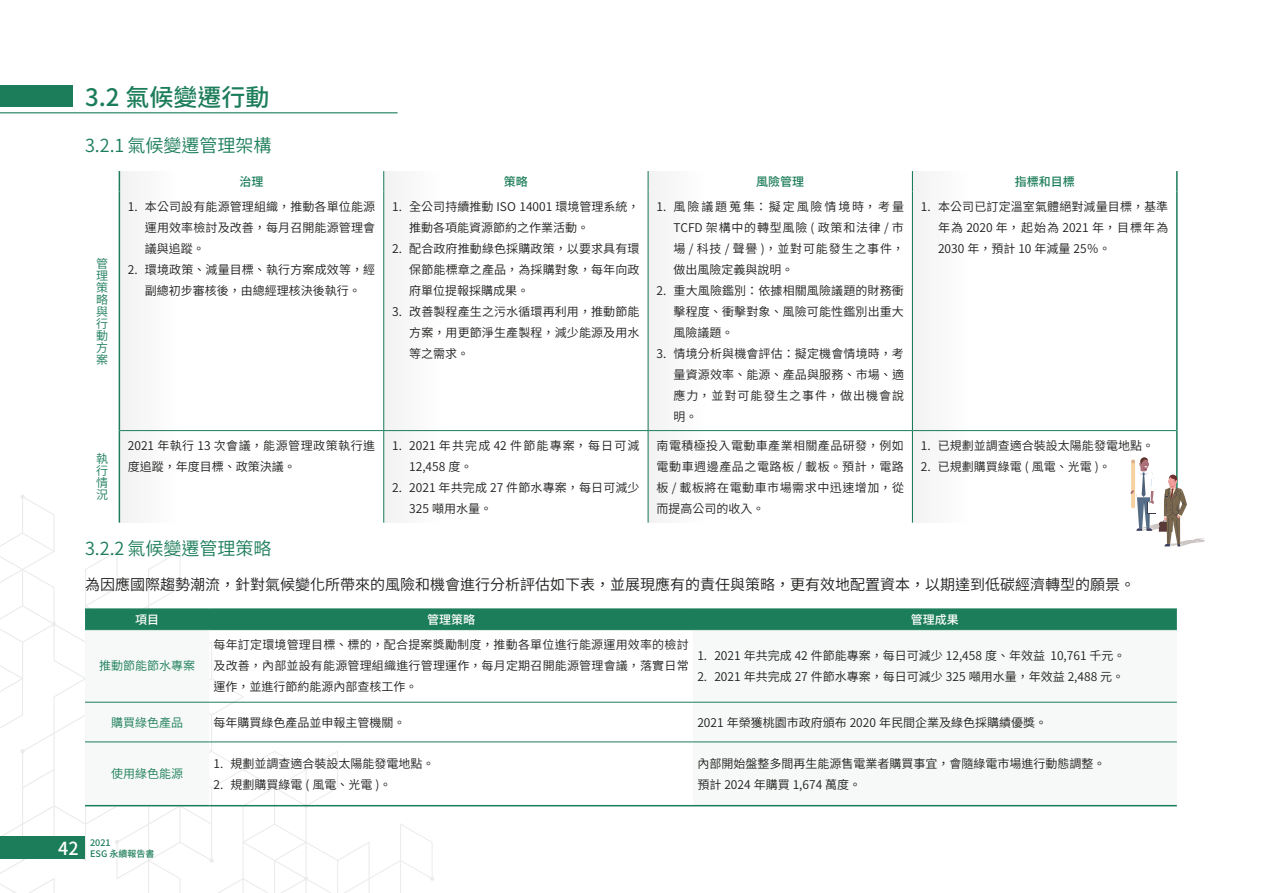
<style>
.page{position:relative;width:1263px;height:893px;background:#fff}
.page>*{position:absolute;margin:0;border:0;box-sizing:border-box;transform-origin:0 0}
.t1{font:500 24px "Noto Sans CJ Ktc";color:#1c7d5a}
.t2{font:600 18px "Noto Sans CJ Ktc";color:#1c7d5a}
.t3{font:600 15px "Noto Sans CJ Ktc";color:#1f1e1d}
.t4{font:600 12px/21px "Noto Sans CJ Ktc";letter-spacing:.01em;color:#1f1e1d;text-align:justify}
.t5{font:600 12px/12px "Noto Sans CJ Ktc";color:#1c7d5a;text-align:justify}
.t6{font:600 12px/21px "Noto Sans CJ Ktc";letter-spacing:.1em;color:#1f1e1d}
.t7{font:500 12px "Noto Sans CJ Ktc";color:#1c7d5a}
.t8{font:500 12px "Noto Sans CJ Ktc";color:#fff}
.t9{font:500 9px/10.8px "Noto Sans CJ Ktc";color:#1c7d5a}
</style>
<div class="page">
<div style="left:0;top:837px;width:85px;height:22px;background:#1c7d5a"></div>
<hr style="left:0;top:112px;width:398px;height:1px;background:#1c7d5a">
<div style="left:0;top:85px;width:73px;height:22px;background:#1c7d5a"></div>
<svg style="left:383px;top:171px;width:1px;height:21px"></svg>
<svg style="left:648px;top:171px;width:1px;height:21px"></svg>
<svg style="left:912px;top:171px;width:1px;height:21px"></svg>
<hr style="left:383px;top:192px;width:1px;height:238px;background:#1c7d5a">
<hr style="left:648px;top:192px;width:1px;height:238px;background:#1c7d5a">
<hr style="left:912px;top:192px;width:1px;height:238px;background:#1c7d5a">
<hr style="left:383px;top:431px;width:1px;height:92px;background:#1c7d5a">
<hr style="left:648px;top:431px;width:1px;height:92px;background:#1c7d5a">
<hr style="left:912px;top:431px;width:1px;height:92px;background:#1c7d5a">
<svg style="left:1176px;top:171px;width:1px;height:21px"></svg>
<hr style="left:1176px;top:192px;width:1px;height:239px;background:#1c7d5a">
<hr style="left:1176px;top:431px;width:1px;height:92px;background:#1c7d5a">
<svg style="left:119px;top:171px;width:1px;height:21px"></svg>
<hr style="left:119px;top:192px;width:1px;height:239px;background:#1c7d5a">
<hr style="left:119px;top:431px;width:1px;height:92px;background:#1c7d5a">
<hr style="left:120px;top:430px;width:264px;height:1px;background:#1c7d5a">
<hr style="left:384px;top:430px;width:264px;height:1px;background:#1c7d5a">
<hr style="left:648px;top:430px;width:264px;height:1px;background:#1c7d5a">
<hr style="left:912px;top:430px;width:264px;height:1px;background:#1c7d5a">
<div style="left:85px;top:610px;width:1092px;height:19px;background:#1c7d5a"></div>
<svg style="left:85px;top:630px;width:1092px;height:175px;fill:#f6f9f7"></svg>
<hr style="left:85px;top:629px;width:124px;height:1px;background:#1c7d5a">
<hr style="left:209px;top:629px;width:484px;height:1px;background:#1c7d5a">
<hr style="left:693px;top:629px;width:484px;height:1px;background:#1c7d5a">
<hr style="left:85px;top:702px;width:124px;height:1px;background:#1c7d5a">
<hr style="left:209px;top:702px;width:484px;height:1px;background:#1c7d5a">
<hr style="left:693px;top:702px;width:484px;height:1px;background:#1c7d5a">
<hr style="left:85px;top:741px;width:124px;height:1px;background:#1c7d5a">
<hr style="left:209px;top:741px;width:484px;height:1px;background:#1c7d5a">
<hr style="left:693px;top:741px;width:484px;height:1px;background:#1c7d5a">
<hr style="left:85px;top:608px;width:124px;height:2px;background:#1c7d5a">
<hr style="left:209px;top:608px;width:484px;height:2px;background:#1c7d5a">
<hr style="left:693px;top:608px;width:484px;height:2px;background:#1c7d5a">
<hr style="left:85px;top:805px;width:124px;height:1px;background:#1c7d5a">
<hr style="left:209px;top:805px;width:484px;height:1px;background:#1c7d5a">
<hr style="left:693px;top:805px;width:484px;height:1px;background:#1c7d5a">
<svg style="left:1130px;top:457px;width:75px;height:89px"></svg>
<h1 class="t1" style="left:85px;top:84px;width:186px">3.2 氣候變遷行動</h1>
<h2 class="t2" style="left:85px;top:135px;width:188px">3.2.1 氣候變遷管理架構</h2>
<p class="t7" style="left:240px;top:175px;width:25px">治理</p>
<p class="t7" style="left:504px;top:175px;width:25px">策略</p>
<p class="t7" style="left:756px;top:175px;width:49px">風險管理</p>
<p class="t7" style="left:1015px;top:175px;width:61px">指標和目標</p>
<p class="t5" style="left:96px;top:257px;width:13px">管理策略與行動方案</p>
<p class="t5" style="left:96px;top:453px;width:13px">執行情況</p>
<p class="t4" style="left:145px;top:196px;width:232px;text-indent:-17px">1. 本公司設有能源管理組織，推動各單位能源運用效率檢討及改善，每月召開能源管理會議與追蹤。</p>
<p class="t4" style="left:128px;top:259px;width:249px;text-align:center">2. 環境政策、減量目標、執行方案成效等，經副總初步審核後，由總經理核決後執行。</p>
<p class="t4" style="left:409px;top:196px;width:232px;text-indent:-17px">1. 全公司持續推動 ISO 14001 環境管理系統，推動各項能資源節約之作業活動。</p>
<p class="t4" style="left:409px;top:238px;width:232px;text-indent:-17px">2. 配合政府推動綠色採購政策，以要求具有環保節能標章之產品，為採購對象，每年向政府單位提報採購成果。</p>
<p class="t4" style="left:409px;top:301px;width:232px;text-indent:-17px">3. 改善製程產生之污水循環再利用，推動節能方案，用更節淨生產製程，減少能源及用水等之需求。</p>
<p class="t4" style="left:128px;top:435px;width:249px">2021 年執行 13 次會議，能源管理政策執行進度追蹤，年度目標、政策決議。</p>
<p class="t6" style="left:409px;top:435px;width:232px;text-indent:-17px">1. 2021 年共完成 42 件節能專案，每日可減<br>12,458 度。</p>
<p class="t4" style="left:409px;top:477px;width:232px;text-indent:-17px">2. 2021 年共完成 27 件節水專案，每日可減少<br>325 噸用水量。</p>
<p class="t4" style="left:674px;top:196px;width:232px;text-indent:-17px">1. 風險議題蒐集：擬定風險情境時，考量TCFD 架構中的轉型風險 ( 政策和法律 / 市場 / 科技 / 聲譽 )，並對可能發生之事件，做出風險定義與說明。</p>
<p class="t4" style="left:674px;top:280px;width:232px;text-indent:-17px">2. 重大風險鑑別：依據相關風險議題的財務衝擊程度、衝擊對象、風險可能性鑑別出重大風險議題。</p>
<p class="t4" style="left:674px;top:343px;width:232px;text-indent:-17px">3. 情境分析與機會評估：擬定機會情境時，考量資源效率、能源、產品與服務、市場、適應力，並對可能發生之事件，做出機會說明。</p>
<p class="t4" style="left:938px;top:196px;width:232px;text-indent:-17px">1. 本公司已訂定溫室氣體絕對減量目標，基準年為 2020 年，起始為 2021 年，目標年為2030 年，預計 10 年減量 25％。</p>
<p class="t4" style="left:657px;top:435px;width:249px">南電積極投入電動車產業相關產品研發，例如電動車週邊產品之電路板 / 載板。預計，電路板 / 載板將在電動車市場需求中迅速增加，從而提高公司的收入。</p>
<p class="t4" style="left:921px;top:435px;width:235px">1. 已規劃並調查適合裝設太陽能發電地點。</p>
<p class="t4" style="left:921px;top:456px;width:191px">2. 已規劃購買綠電 ( 風電、光電 )。</p>
<h2 class="t2" style="left:85px;top:539px;width:188px">3.2.2 氣候變遷管理策略</h2>
<p class="t3" style="left:85px;top:576px;width:1051px">為因應國際趨勢潮流，針對氣候變化所帶來的風險和機會進行分析評估如下表，並展現應有的責任與策略，更有效地配置資本，以期達到低碳經濟轉型的願景。</p>
<p class="t8" style="left:135px;top:613px;width:25px">項目</p>
<p class="t8" style="left:427px;top:613px;width:49px">管理策略</p>
<p class="t8" style="left:911px;top:613px;width:49px">管理成果</p>
<p class="t5" style="left:99px;top:660px;width:97px">推動節能節水專案</p>
<p class="t4" style="left:213px;top:635px;width:477px">每年訂定環境管理目標、標的，配合提案獎勵制度，推動各單位進行能源運用效率的檢討及改善，內部並設有能源管理組織進行管理運作，每月定期召開能源管理會議，落實日常運作，並進行節約能源內部查核工作。</p>
<p class="t4" style="left:697px;top:645px;width:430px">1. 2021 年共完成 42 件節能專案，每日可減少 12,458 度、年效益 10,761 千元。</p>
<p class="t4" style="left:697px;top:666px;width:428px">2. 2021 年共完成 27 件節水專案，每日可減少 325 噸用水量，年效益 2,488 元。</p>
<p class="t5" style="left:111px;top:716px;width:73px">購買綠色產品</p>
<p class="t4" style="left:213px;top:712px;width:193px">每年購買綠色產品並申報主管機關。</p>
<p class="t4" style="left:697px;top:712px;width:351px">2021 年榮獲桃園市政府頒布 2020 年民間企業及綠色採購績優獎。</p>
<p class="t5" style="left:111px;top:768px;width:73px">使用綠色能源</p>
<p class="t9" style="left:58px;top:837px;width:98px;text-indent:32px">2021<br><sup>42</sup> ESG 永續報告書</p>
<p class="t4" style="left:213px;top:753px;width:223px">1. 規劃並調查適合裝設太陽能發電地點。</p>
<p class="t4" style="left:213px;top:774px;width:179px">2. 規劃購買綠電 ( 風電、光電 )。</p>
<p class="t4" style="left:697px;top:753px;width:409px">內部開始盤整多間再生能源售電業者購買事宜，會隨綠電市場進行動態調整。預計 2024 年購買 1,674 萬度。</p>
</div>
